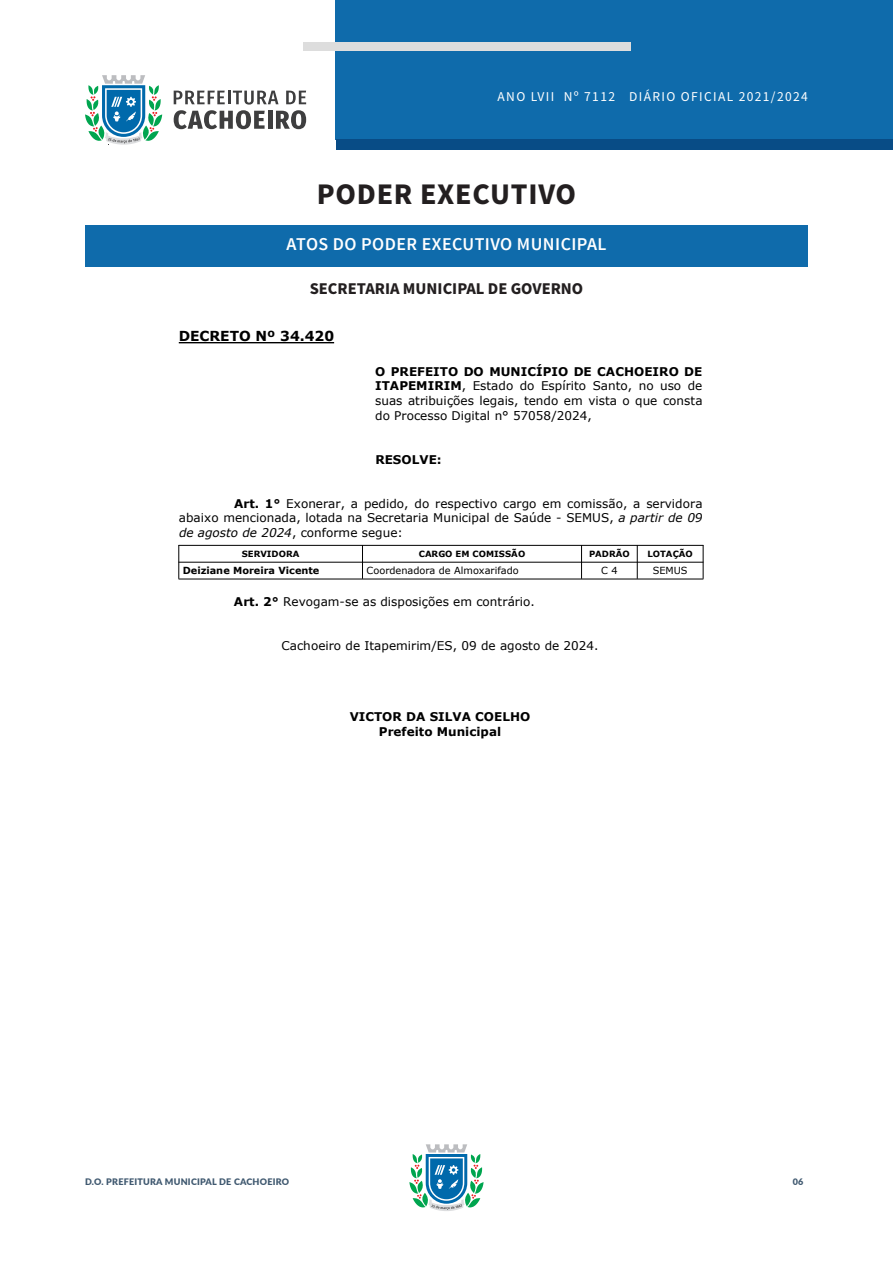
<style>
.page{position:relative;width:893px;height:1263px;background:#fff}
.page>*{position:absolute;margin:0;border:0;box-sizing:border-box;transform-origin:0 0}
.t1{font:700 30px "Source Sans Pro";letter-spacing:.025em;color:#231f20}
.t2{font:600 18px "Source Sans Pro";letter-spacing:.025em;color:#fff}
.t3{font:700 16.5px "Source Sans Pro";color:#231f20}
.t4{font:15px "Source Sans Pro";color:#fff}
.t5{font:700 13.8px "Verdana";color:#000}
.t6{font:13.5px "Source Sans Pro";letter-spacing:.1em;color:#fff}
.t7{font:12px/14.7px "Verdana";color:#000;text-align:justify}
.t8{font:700 12px/14.7px "Verdana";color:#000;text-align:center}
.t9{font:9.75px "Verdana";color:#000}
.t10{font:700 9.75px "Verdana";color:#000}
.t11{font:900 9px "Lato";letter-spacing:.025em;color:#405970}
.t12{font:700 8.55px "Verdana";letter-spacing:.005em;color:#000}
.s1{font-weight:700}
.s2{font-style:italic}
</style>
<div class="page">
<svg style="left:409px;top:1144px;width:75px;height:67px"></svg>
<div style="left:336px;top:0;width:557px;height:140px;background:#0f6bab"></div>
<div style="left:85px;top:225px;width:723px;height:42px;background:#0f6bab"></div>
<div style="left:336px;top:140px;width:557px;height:10px;background:#084c86"></div>
<div style="left:303px;top:42px;width:327px;height:9px;background:#ddd"></div>
<svg style="left:85px;top:75px;width:77px;height:70px"></svg>
<svg style="left:174px;top:91px;width:132px;height:38px"></svg>
<hr style="left:179px;top:342px;width:155px;height:1px;background:#000">
<hr style="left:178px;top:545px;width:525px;height:1px;background:#000">
<hr style="left:178px;top:562px;width:525px;height:1px;background:#000">
<hr style="left:178px;top:579px;width:525px;height:1px;background:#000">
<hr style="left:178px;top:545px;width:1px;height:34px;background:#000">
<hr style="left:362px;top:545px;width:1px;height:34px;background:#000">
<hr style="left:581px;top:545px;width:1px;height:34px;background:#000">
<hr style="left:637px;top:545px;width:1px;height:34px;background:#000">
<hr style="left:703px;top:545px;width:1px;height:34px;background:#000">
<p class="t4" style="left:599px;top:81px;width:211px">DOM 6710 - 04 de Janeiro de 2023</p>
<p class="t6" style="left:498px;top:87px;width:312px">ANO LVII Nº 7112 DIÁRIO OFICIAL 2021/2024</p>
<p class="t1" style="left:317px;top:173px;width:261px">PODER EXECUTIVO</p>
<p class="t2" style="left:287px;top:233px;width:321px">ATOS DO PODER EXECUTIVO MUNICIPAL</p>
<p class="t3" style="left:310px;top:278px;width:275px">SECRETARIA MUNICIPAL DE GOVERNO</p>
<p class="t5" style="left:179px;top:326px;width:157px">DECRETO Nº 34.420</p>
<p class="t7" style="left:375px;top:364px;width:329px"><span class="s1">O PREFEITO DO MUNICÍPIO DE CACHOEIRO DE ITAPEMIRIM</span>, Estado do Espírito Santo, no uso de suas atribuições legais, tendo em vista o que consta do Processo Digital n° 57058/2024,</p>
<p class="t8" style="left:375px;top:452px;width:68px">RESOLVE:</p>
<p class="t7" style="left:179px;top:496px;width:525px;text-indent:55px"><span class="s1">Art. 1°</span> Exonerar, a pedido, do respectivo cargo em comissão, a servidora abaixo mencionada, lotada na Secretaria Municipal de Saúde - SEMUS, <span class="s2">a partir de 09 de agosto de 2024</span>, conforme segue:</p>
<p class="t12" style="left:242px;top:548px;width:59px">SERVIDORA</p>
<p class="t12" style="left:419px;top:548px;width:108px">CARGO EM COMISSÃO</p>
<p class="t12" style="left:589px;top:548px;width:42px">PADRÃO</p>
<p class="t12" style="left:647px;top:548px;width:47px">LOTAÇÃO</p>
<p class="t10" style="left:183px;top:564px;width:138px">Deiziane Moreira Vicente</p>
<p class="t9" style="left:367px;top:564px;width:154px">Coordenadora de Almoxarifado</p>
<p class="t9" style="left:601px;top:564px;width:18px">C 4</p>
<p class="t9" style="left:653px;top:564px;width:36px">SEMUS</p>
<p class="t7" style="left:234px;top:594px;width:302px"><span class="s1">Art. 2°</span> Revogam-se as disposições em contrário.</p>
<p class="t7" style="left:282px;top:638px;width:318px">Cachoeiro de Itapemirim/ES, 09 de agosto de 2024.</p>
<p class="t8" style="left:350px;top:709px;width:182px">VICTOR DA SILVA COELHO<br>Prefeito Municipal</p>
<p class="t11" style="left:85px;top:1175px;width:206px">D.O. PREFEITURA MUNICIPAL DE CACHOEIRO</p>
<p class="t11" style="left:793px;top:1175px;width:12px">06</p>
</div>
